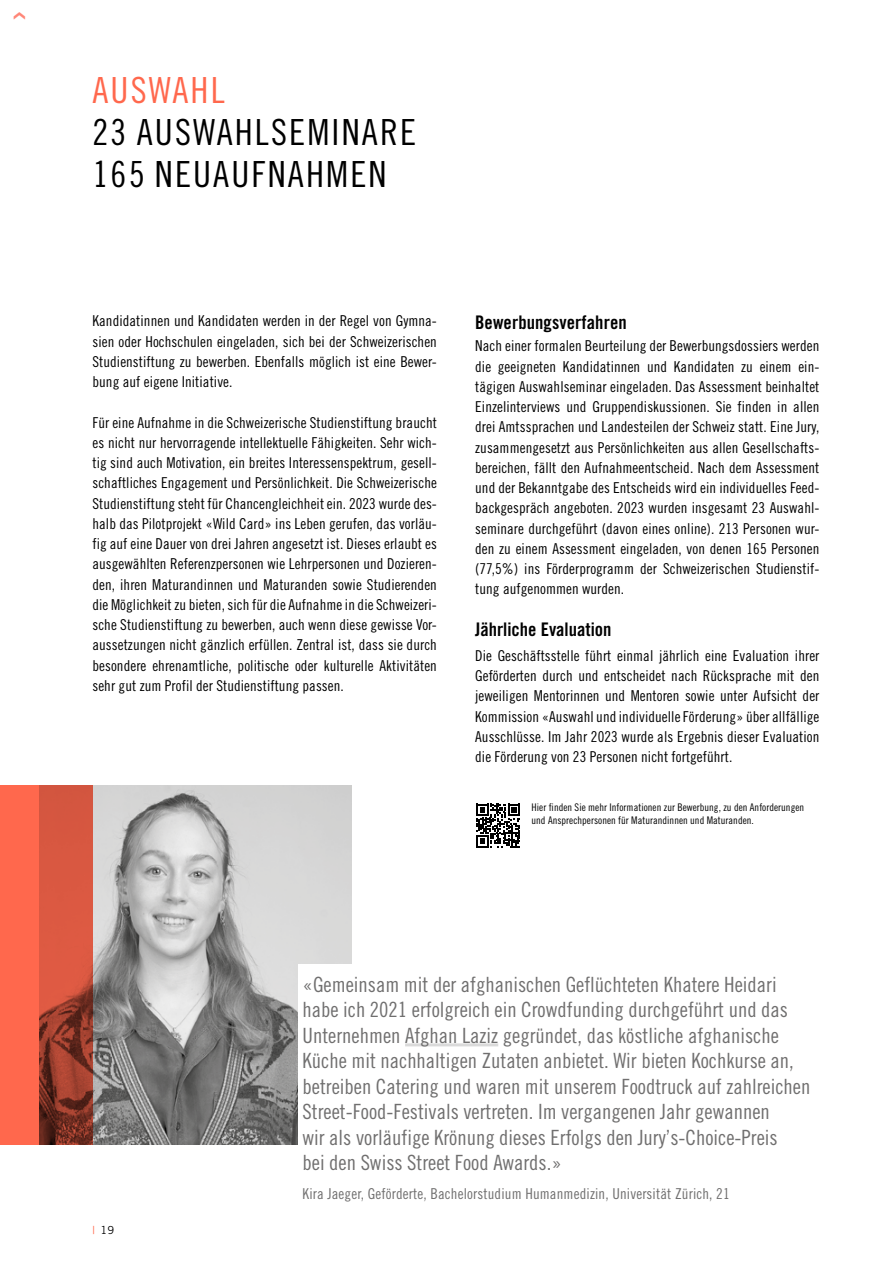
<style>
.page{position:relative;width:893px;height:1263px;background:#fff}
.page>*{position:absolute;margin:0;border:0;box-sizing:border-box;transform-origin:0 0}
.t1{font:36px/42px "Trade Gothic Cond Eighteen";letter-spacing:.06em;color:#000}
.t2{font:36px "Trade Gothic Cond Eighteen";letter-spacing:.06em;color:#ff684d}
.t3{font:21px/25.5px "Trade Gothic LT Pro Cn 18";color:#706f6f}
.t4{font:18.75px "Trade Gothic Bold Cond Twenty";letter-spacing:.005em;color:#000}
.t5{font:15px/20.2px "Trade Gothic Cond Eighteen";letter-spacing:.005em;color:#000;text-align:justify}
.t6{font:15px "Trade Gothic Cond Eighteen";letter-spacing:.01em;color:#706f6f}
.t7{font:11.1px "Trade Gothic";color:#000}
.t8{font:10.5px/13.5px "Trade Gothic Cond Eighteen";letter-spacing:.005em;color:#000}
.s1{font-family:"Trade Gothic Cond Eighteen";color:#ff684d}
</style>
<div class="page">
<img style="left:92px;top:786px;width:260px;height:359px">
<svg style="left:0;top:786px;width:92px;height:359px;background:#d55640"></svg>
<div style="left:298px;top:964px;width:521px;height:272px;background:#fff"></div>
<hr style="left:405px;top:1043px;width:93px;height:3px;background:#dadada">
<svg style="left:476px;top:804px;width:44px;height:43px"></svg>
<h1 class="t2" style="left:92px;top:68px;width:134px">AUSWAHL</h1>
<h1 class="t1" style="left:92px;top:110px;width:325px">23 AUSWAHLSEMINARE<br>165 NEUAUFNAHMEN</h1>
<p class="t5" style="left:92px;top:311px;width:346px">Kandidatinnen und Kandidaten werden in der Regel von Gymna&shy;sien oder Hochschulen eingeladen, sich bei der Schweizerischen Studienstiftung zu bewerben. Ebenfalls möglich ist eine Bewer&shy;bung auf eigene Initiative.</p>
<p class="t5" style="left:92px;top:412px;width:346px">Für eine Aufnahme in die Schweizerische Studienstiftung braucht es nicht nur hervorragende intellektuelle Fähigkeiten. Sehr wich&shy;tig sind auch Motivation, ein breites Interessenspektrum, gesell&shy;schaftliches Engagement und Persönlichkeit. Die Schweizerische Studienstiftung steht für Chancengleichheit ein. 2023 wurde des&shy;halb das Pilotprojekt «Wild Card» ins Leben gerufen, das vorläu&shy;fig auf eine Dauer von drei Jahren angesetzt ist. Dieses erlaubt es ausgewählten Referenzpersonen wie Lehrpersonen und Dozieren&shy;den, ihren Maturandinnen und Maturanden sowie Studierenden die Möglichkeit zu bieten, sich für die Aufnahme in die Schweizeri&shy;sche Studienstiftung zu bewerben, auch wenn diese gewisse Vor&shy;aussetzungen nicht gänzlich erfüllen. Zentral ist, dass sie durch besondere ehrenamtliche, politische oder kulturelle Aktivitäten sehr gut zum Profil der Studienstiftung passen.</p>
<p class="t4" style="left:475px;top:311px;width:153px">Bewerbungsverfahren</p>
<p class="t5" style="left:475px;top:336px;width:346px">Nach einer formalen Beurteilung der Bewerbungsdossiers werden die geeigneten Kandidatinnen und Kandidaten zu einem ein&shy;tägigen Auswahlseminar eingeladen. Das Assessment beinhaltet Einzelinterviews und Gruppendiskussionen. Sie finden in allen drei Amtssprachen und Landesteilen der Schweiz statt. Eine Jury, zusammengesetzt aus Persönlichkeiten aus allen Gesellschafts&shy;bereichen, fällt den Aufnahmeentscheid. Nach dem Assessment und der Bekanntgabe des Entscheids wird ein individuelles Feed&shy;backgespräch angeboten. 2023 wurden insgesamt 23 Auswahl&shy;seminare durchgeführt (davon eines online). 213 Personen wur&shy;den zu einem Assessment eingeladen, von denen 165 Personen (77,5%) ins Förderprogramm der Schweizerischen Studienstif&shy;tung aufgenommen wurden.</p>
<p class="t4" style="left:475px;top:618px;width:138px">Jährliche Evaluation</p>
<p class="t5" style="left:475px;top:645px;width:346px">Die Geschäftsstelle führt einmal jährlich eine Evaluation ihrer Geförderten durch und entscheidet nach Rücksprache mit den jeweiligen Mentorinnen und Mentoren sowie unter Aufsicht der Kommission «Auswahl und individuelle Förderung» über allfällige Ausschlüsse. Im Jahr 2023 wurde als Ergebnis dieser Evaluation die Förderung von 23 Personen nicht fortgeführt.</p>
<p class="t8" style="left:531px;top:800px;width:274px">Hier finden Sie mehr Informationen zur Bewerbung, zu den Anforderungen und Ansprechpersonen für Maturandinnen und Maturanden.</p>
<p class="t7" style="left:92px;top:1224px;width:23px"><span class="s1">|</span> 19</p>
<p class="t3" style="left:303px;top:971px;width:509px">«Gemeinsam mit der afghanischen Geflüchteten Khatere Heidari habe ich 2021 erfolgreich ein Crowdfunding durchgeführt und das Unternehmen Afghan Laziz gegründet, das köstliche afghanische Küche mit nachhaltigen Zutaten anbietet. Wir bieten Kochkurse an, betreiben Catering und waren mit unserem Foodtruck auf zahlreichen Street-Food-Festivals vertreten. Im vergangenen Jahr gewannen<br>wir als vorläufige Krönung dieses Erfolgs den Jury’s-Choice-Preis<br>bei den Swiss Street Food Awards.»</p>
<p class="t6" style="left:303px;top:1185px;width:429px">Kira Jaeger, Geförderte, Bachelorstudium Humanmedizin, Universität Zürich, 21</p>
</div>
